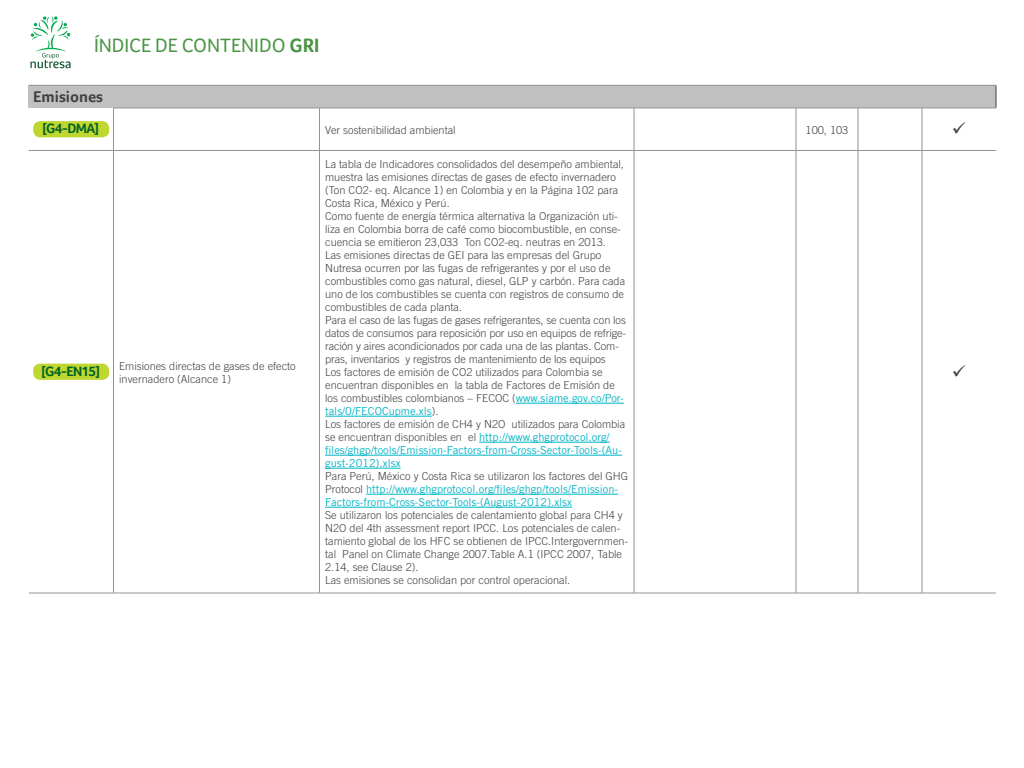
<style>
.page{position:relative;width:1024px;height:768px;background:#fff}
.page>*{position:absolute;margin:0;border:0;box-sizing:border-box;transform-origin:0 0}
.t1{font:19.9px "Foco";color:#4a9443}
.t2{font:700 16px "Foco";color:#424242}
.t3{font:700 14px "Foco";letter-spacing:-.05em;color:#006225}
.t4{font:300 11px/13px "Trade Gothic";color:#424242}
.t5{font:11px/13px "Trade Gothic";color:#00b4c5}
.s1{font-weight:700}
.s2{font-weight:400;color:#00b4c5}
.s3{font-weight:300;color:#424242}
</style>
<div class="page">
<svg style="left:30px;top:16px;width:41px;height:52px"></svg>
<div style="left:29px;top:85px;width:967px;height:23px;background:#c0c0c0"></div>
<svg style="left:996px;top:86px;width:1px;height:22px"></svg>
<hr style="left:796px;top:108px;width:62px;height:1px;background:#929292">
<hr style="left:858px;top:108px;width:64px;height:1px;background:#929292">
<hr style="left:922px;top:108px;width:74px;height:1px;background:#929292">
<hr style="left:29px;top:150px;width:85px;height:1px;background:#929292">
<hr style="left:113px;top:108px;width:207px;height:1px;background:#929292">
<hr style="left:113px;top:108px;width:1px;height:42px;background:#929292">
<hr style="left:114px;top:150px;width:206px;height:1px;background:#929292">
<hr style="left:113px;top:151px;width:1px;height:442px;background:#929292">
<hr style="left:320px;top:108px;width:314px;height:1px;background:#929292">
<hr style="left:319px;top:108px;width:1px;height:42px;background:#929292">
<hr style="left:320px;top:150px;width:314px;height:1px;background:#929292">
<hr style="left:319px;top:151px;width:1px;height:442px;background:#929292">
<hr style="left:634px;top:108px;width:162px;height:1px;background:#929292">
<hr style="left:634px;top:108px;width:1px;height:42px;background:#929292">
<hr style="left:634px;top:150px;width:162px;height:1px;background:#929292">
<hr style="left:634px;top:151px;width:1px;height:442px;background:#929292">
<hr style="left:796px;top:108px;width:1px;height:42px;background:#929292">
<hr style="left:796px;top:150px;width:62px;height:1px;background:#929292">
<hr style="left:796px;top:151px;width:1px;height:442px;background:#929292">
<hr style="left:858px;top:108px;width:1px;height:42px;background:#929292">
<hr style="left:858px;top:150px;width:64px;height:1px;background:#929292">
<hr style="left:858px;top:151px;width:1px;height:442px;background:#929292">
<hr style="left:922px;top:108px;width:1px;height:42px;background:#929292">
<hr style="left:922px;top:150px;width:74px;height:1px;background:#929292">
<hr style="left:922px;top:151px;width:1px;height:442px;background:#929292">
<hr style="left:29px;top:85px;width:85px;height:1px;background:#929292">
<hr style="left:114px;top:85px;width:206px;height:1px;background:#929292">
<hr style="left:320px;top:85px;width:314px;height:1px;background:#929292">
<hr style="left:634px;top:85px;width:162px;height:1px;background:#929292">
<hr style="left:796px;top:85px;width:62px;height:1px;background:#929292">
<hr style="left:858px;top:85px;width:64px;height:1px;background:#929292">
<hr style="left:922px;top:85px;width:74px;height:1px;background:#929292">
<hr style="left:29px;top:593px;width:85px;height:1px;background:#929292">
<hr style="left:114px;top:593px;width:206px;height:1px;background:#929292">
<hr style="left:320px;top:593px;width:314px;height:1px;background:#929292">
<hr style="left:634px;top:593px;width:162px;height:1px;background:#929292">
<hr style="left:796px;top:593px;width:62px;height:1px;background:#929292">
<hr style="left:858px;top:593px;width:64px;height:1px;background:#929292">
<hr style="left:922px;top:593px;width:74px;height:1px;background:#929292">
<div style="left:33px;top:121px;width:76px;height:16px;background:#bfd730;border-radius:7px"></div>
<div style="left:33px;top:364px;width:76px;height:16px;background:#bfd730;border-radius:7px"></div>
<hr style="left:516px;top:403px;width:108px;height:1px;background:#00b4c5">
<hr style="left:325px;top:416px;width:107px;height:1px;background:#00b4c5">
<hr style="left:479px;top:442px;width:131px;height:1px;background:#00b4c5">
<hr style="left:325px;top:455px;width:297px;height:1px;background:#00b4c5">
<hr style="left:325px;top:468px;width:76px;height:1px;background:#00b4c5">
<hr style="left:366px;top:494px;width:252px;height:1px;background:#00b4c5">
<hr style="left:325px;top:507px;width:247px;height:1px;background:#00b4c5">
<h1 class="t1" style="left:94px;top:33px;width:227px">ÍNDICE DE CONTENIDO <span class="s1">GRI</span></h1>
<h2 class="t2" style="left:33px;top:87px;width:72px">Emisiones</h2>
<p class="t3" style="left:42px;top:120px;width:58px">[G4-DMA]</p>
<p class="t4" style="left:325px;top:123px;width:132px">Ver sostenibilidad ambiental</p>
<p class="t4" style="left:806px;top:123px;width:44px">100, 103</p>
<p class="t3" style="left:41px;top:363px;width:60px">[G4-EN15]</p>
<p class="t4" style="left:119px;top:359px;width:178px">Emisiones directas de gases de efecto invernadero (Alcance 1)</p>
<p class="t4" style="left:325px;top:158px;width:303px">La tabla de Indicadores consolidados del desempeño ambiental, muestra las emisiones directas de gases de efecto invernadero (Ton CO2- eq. Alcance 1) en Colombia y en la Página 102 para Costa Rica, México y Perú.<br>Como fuente de energía térmica alternativa la Organización uti&shy;liza en Colombia borra de café como biocombustible, en conse&shy;cuencia se emitieron 23,033 Ton CO2-eq. neutras en 2013.<br>Las emisiones directas de GEI para las empresas del Grupo Nutresa ocurren por las fugas de refrigerantes y por el uso de combustibles como gas natural, diesel, GLP y carbón. Para cada uno de los combustibles se cuenta con registros de consumo de combustibles de cada planta.<br>Para el caso de las fugas de gases refrigerantes, se cuenta con los datos de consumos para reposición por uso en equipos de refrige&shy;ración y aires acondicionados por cada una de las plantas. Com&shy;pras, inventarios y registros de mantenimiento de los equipos<br>Los factores de emisión de CO2 utilizados para Colombia se encuentran disponibles en la tabla de Factores de Emisión de los combustibles colombianos – FECOC (<span class="s2">www.siame.gov.co/Por&shy;tals/0/FECOCupme.xls</span>).<br>Los factores de emisión de CH4 y N2O utilizados para Colombia se encuentran disponibles en el <span class="s2">http://www.ghgprotocol.org/ files/ghgp/tools/Emission-Factors-from-Cross-Sector-Tools-(Au&shy;gust-2012).xlsx</span></p>
<p class="t5" style="left:325px;top:470px;width:305px"><span class="s3">Para Perú, México y Costa Rica se utilizaron los factores del GHG<br>Protocol</span> http://www.ghgprotocol.org/files/ghgp/tools/Emission-<br>Factors-from-Cross-Sector-Tools-(August-2012).xlsx</p>
<p class="t4" style="left:325px;top:509px;width:305px">Se utilizaron los potenciales de calentamiento global para CH4 y N2O del 4th assessment report IPCC. Los potenciales de calen&shy;tamiento global de los HFC se obtienen de IPCC.Intergovernmen&shy;tal Panel on Climate Change 2007.Table A.1 (IPCC 2007, Table 2.14, see Clause 2).<br>Las emisiones se consolidan por control operacional.</p>
</div>
